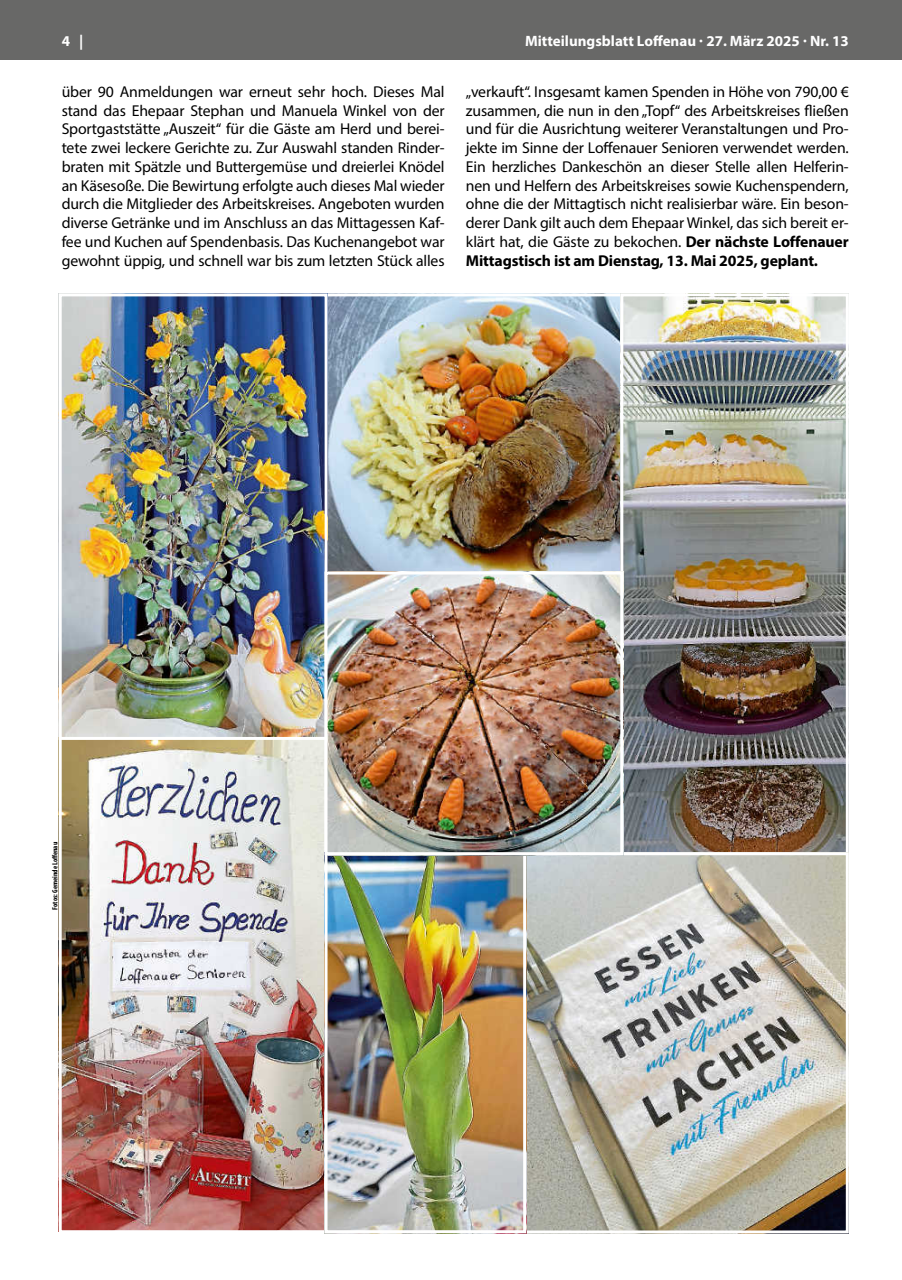
<style>
.page{position:relative;width:902px;height:1280px;background:#fff}
.page>*{position:absolute;margin:0;border:0;box-sizing:border-box;transform-origin:0 0}
.t1{font:15.75px/18.8px "Myriad Pro";letter-spacing:-.01em;color:#000;text-align:justify}
.t2{font:700 15px "Myriad Pro";color:#fff}
.t3{font:700 condensed 7.5px "Myriad Pro";color:#000}
.s1{font-weight:700}
</style>
<div class="page">
<div style="left:0;top:0;width:901px;height:60px;background:#686867"></div>
<img style="left:328px;top:297px;width:291px;height:273px">
<div style="left:324px;top:293px;width:299px;height:281px;border:3px solid #fff"></div>
<img style="left:63px;top:297px;width:260px;height:932px">
<div style="left:59px;top:735px;width:268px;height:498px;border:3px solid #fff"></div>
<img style="left:624px;top:297px;width:220px;height:554px">
<div style="left:620px;top:293px;width:228px;height:562px;border:3px solid #fff"></div>
<img style="left:527px;top:856px;width:317px;height:373px">
<div style="left:523px;top:852px;width:325px;height:381px;border:3px solid #fff"></div>
<div style="left:59px;top:293px;width:268px;height:447px;border:3px solid #fff"></div>
<img style="left:328px;top:856px;width:194px;height:373px">
<div style="left:324px;top:852px;width:202px;height:381px;border:3px solid #fff"></div>
<img style="left:328px;top:575px;width:291px;height:276px">
<div style="left:324px;top:571px;width:299px;height:284px;border:3px solid #fff"></div>
<p class="t2" style="left:62px;top:31px;width:23px">4 |</p>
<p class="t2" style="left:525px;top:31px;width:325px">Mitteilungsblatt Loffenau · 27. März 2025 · Nr. 13</p>
<p class="t1" style="left:62px;top:82px;width:384px">über 90 Anmeldungen war erneut sehr hoch. Dieses Mal stand das Ehepaar Stephan und Manuela Winkel von der Sportgaststätte „Auszeit“ für die Gäste am Herd und berei&shy;tete zwei leckere Gerichte zu. Zur Auswahl standen Rinder&shy;braten mit Spätzle und Buttergemüse und dreierlei Knödel an Käsesoße. Die Bewirtung erfolgte auch dieses Mal wieder durch die Mitglieder des Arbeitskreises. Angeboten wurden diverse Getränke und im Anschluss an das Mittagessen Kaf&shy;fee und Kuchen auf Spendenbasis. Das Kuchenangebot war gewohnt üppig, und schnell war bis zum letzten Stück alles</p>
<p class="t1" style="left:466px;top:82px;width:384px">„verkauft“. Insgesamt kamen Spenden in Höhe von 790,00 € zusammen, die nun in den „Topf“ des Arbeitskreises fließen und für die Ausrichtung weiterer Veranstaltungen und Pro&shy;jekte im Sinne der Loffenauer Senioren verwendet werden.<br>Ein herzliches Dankeschön an dieser Stelle allen Helferin&shy;nen und Helfern des Arbeitskreises sowie Kuchenspendern, ohne die der Mittagtisch nicht realisierbar wäre. Ein beson&shy;derer Dank gilt auch dem Ehepaar Winkel, das sich bereit er&shy;klärt hat, die Gäste zu bekochen. <span class="s1">Der nächste Loffenauer Mittagstisch ist am Dienstag, 13. Mai 2025, geplant.</span></p>
<p class="t3" style="left:50px;top:910px;width:69px;rotate:-90deg">Fotos: Gemeinde Loffenau</p>
</div>
